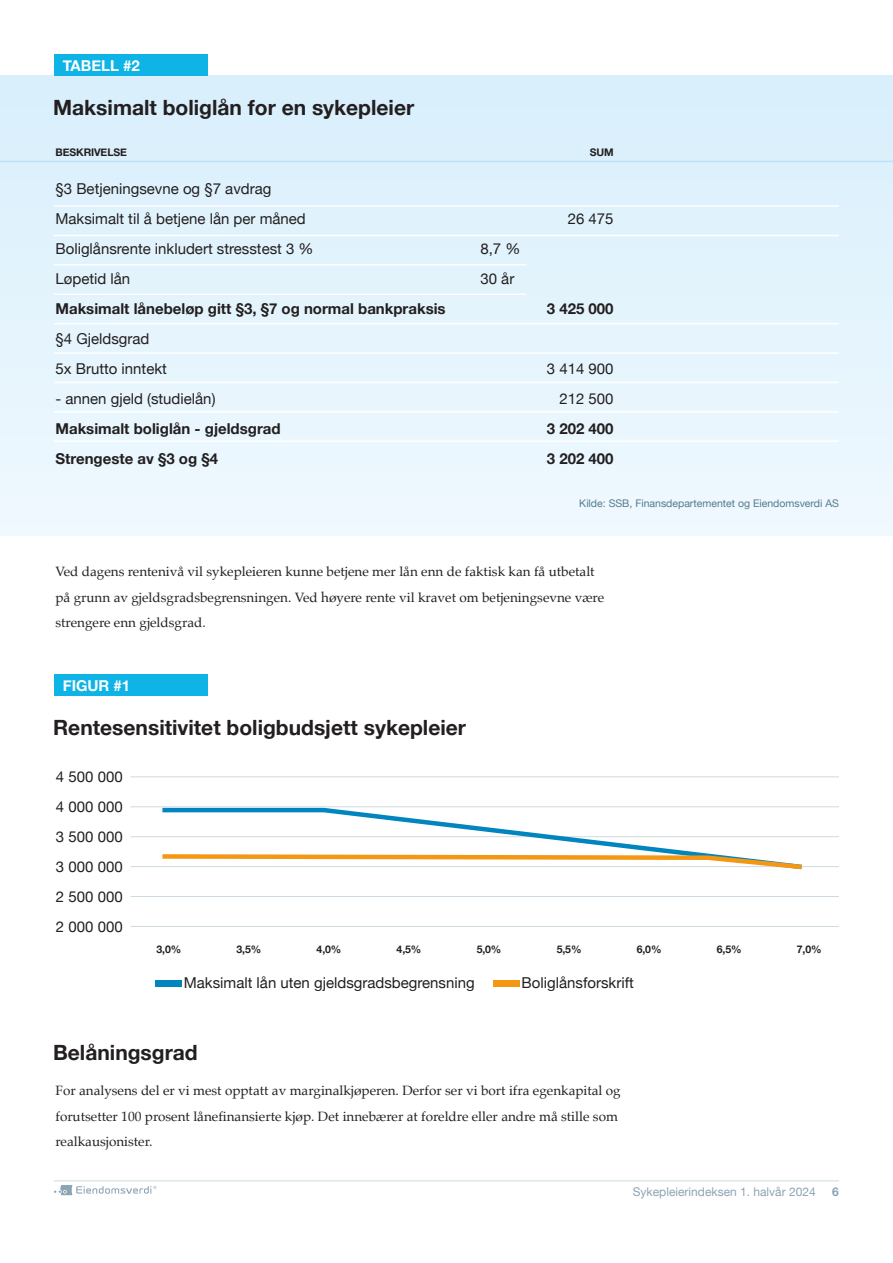
<style>
.page{position:relative;width:893px;height:1263px;background:#fff}
.page>*{position:absolute;margin:0;border:0;box-sizing:border-box;transform-origin:0 0}
.t1{font:700 21px "Helvetica Neue";color:#231f20}
.t2{font:15px "Helvetica Neue";color:#231f20}
.t3{font:700 15px "Helvetica Neue";color:#231f20}
.t4{font:700 15px "Helvetica Neue";color:#fff}
.Paragraph_1_1{font:13.5px/25.5px "Palatino";color:#231f20}
.t5{font:12px "Helvetica Neue";color:#8ca4b3}
.t6{font:700 12px "Helvetica Neue";color:#8ca4b3}
.t7{font:700 10.5px "Helvetica Neue";letter-spacing:-.01em;color:#231f20}
.t8{font:10.5px "Helvetica Neue";color:#537c90}
</style>
<div class="page">
<div style="left:0;top:75px;width:893px;height:461px;background:#e4f4fc"></div>
<div style="left:54px;top:54px;width:153px;height:21px;background:#0fb4e6"></div>
<div style="left:54px;top:674px;width:153px;height:21px;background:#0fb4e6"></div>
<hr style="left:0;top:161px;width:893px;height:1px;background:#bae3fa">
<hr style="left:54px;top:205px;width:785px;height:2px;background:#fff">
<hr style="left:54px;top:235px;width:785px;height:1px;background:#fff">
<hr style="left:54px;top:264px;width:472px;height:2px;background:#fff">
<hr style="left:54px;top:293px;width:472px;height:2px;background:#fff">
<hr style="left:54px;top:323px;width:785px;height:1px;background:#fff">
<hr style="left:54px;top:352px;width:785px;height:2px;background:#fff">
<hr style="left:54px;top:382px;width:785px;height:1px;background:#fff">
<hr style="left:54px;top:411px;width:785px;height:2px;background:#fff">
<hr style="left:54px;top:440px;width:785px;height:2px;background:#fff">
<hr style="left:131px;top:776px;width:708px;height:1px;background:#cedae1">
<hr style="left:131px;top:806px;width:708px;height:1px;background:#cedae1">
<hr style="left:131px;top:836px;width:708px;height:1px;background:#cedae1">
<hr style="left:131px;top:866px;width:708px;height:1px;background:#cedae1">
<hr style="left:131px;top:896px;width:708px;height:1px;background:#cedae1">
<hr style="left:131px;top:926px;width:708px;height:1px;background:#cedae1">
<svg style="left:158px;top:806px;width:648px;height:64px"></svg>
<div style="left:155px;top:980px;width:26px;height:7px;background:#0085be"></div>
<div style="left:493px;top:980px;width:26px;height:7px;background:#f49814"></div>
<hr style="left:54px;top:1180px;width:785px;height:1px;background:#cedae1">
<svg style="left:54px;top:1185px;width:102px;height:10px"></svg>
<p class="t4" style="left:63px;top:53px;width:78px">TABELL #2</p>
<p class="t1" style="left:53px;top:91px;width:363px">Maksimalt boliglån for en sykepleier</p>
<p class="t7" style="left:56px;top:144px;width:73px">BESKRIVELSE</p>
<p class="t7" style="left:590px;top:144px;width:25px">SUM</p>
<p class="t2" style="left:56px;top:178px;width:217px">§3 Betjeningsevne og §7 avdrag</p>
<p class="t2" style="left:56px;top:208px;width:252px">Maksimalt til å betjene lån per måned</p>
<p class="t2" style="left:56px;top:238px;width:260px">Boliglånsrente inkludert stresstest 3 %</p>
<p class="t2" style="left:56px;top:268px;width:76px">Løpetid lån</p>
<p class="t3" style="left:56px;top:297px;width:392px">Maksimalt lånebeløp gitt §3, §7 og normal bankpraksis</p>
<p class="t2" style="left:56px;top:328px;width:95px">§4 Gjeldsgrad</p>
<p class="t2" style="left:56px;top:358px;width:113px">5x Brutto inntekt</p>
<p class="t2" style="left:56px;top:388px;width:162px">- annen gjeld (studielån)</p>
<p class="t3" style="left:56px;top:417px;width:227px">Maksimalt boliglån - gjeldsgrad</p>
<p class="t3" style="left:56px;top:447px;width:164px">Strengeste av §3 og §4</p>
<p class="t2" style="left:480px;top:238px;width:42px">8,7 %</p>
<p class="t2" style="left:480px;top:268px;width:35px">30 år</p>
<p class="t2" style="left:568px;top:208px;width:47px">26 475</p>
<p class="t3" style="left:547px;top:297px;width:68px">3 425 000</p>
<p class="t2" style="left:547px;top:358px;width:68px">3 414 900</p>
<p class="t2" style="left:559px;top:388px;width:56px">212 500</p>
<p class="t3" style="left:547px;top:417px;width:68px">3 202 400</p>
<p class="t3" style="left:547px;top:447px;width:68px">3 202 400</p>
<p class="t8" style="left:579px;top:496px;width:261px">Kilde: SSB, Finansdepartementet og Eiendomsverdi AS</p>
<p class="Paragraph_1_1" style="left:56px;top:559px;width:550px">Ved dagens rentenivå vil sykepleieren kunne betjene mer lån enn de faktisk kan få utbetalt på grunn av gjeldsgradsbegrensningen. Ved høyere rente vil kravet om betjeningsevne være strengere enn gjeldsgrad.</p>
<p class="t4" style="left:63px;top:673px;width:69px">FIGUR #1</p>
<p class="t1" style="left:53px;top:711px;width:414px">Rentesensitivitet boligbudsjett sykepleier</p>
<p class="t2" style="left:56px;top:766px;width:68px">4 500 000</p>
<p class="t2" style="left:56px;top:796px;width:68px">4 000 000</p>
<p class="t2" style="left:56px;top:826px;width:68px">3 500 000</p>
<p class="t2" style="left:56px;top:856px;width:68px">3 000 000</p>
<p class="t2" style="left:56px;top:886px;width:68px">2 500 000</p>
<p class="t2" style="left:56px;top:916px;width:68px">2 000 000</p>
<p class="t7" style="left:157px;top:941px;width:26px">3,0%</p>
<p class="t7" style="left:237px;top:941px;width:26px">3,5%</p>
<p class="t7" style="left:317px;top:941px;width:26px">4,0%</p>
<p class="t7" style="left:397px;top:941px;width:26px">4,5%</p>
<p class="t7" style="left:477px;top:941px;width:26px">5,0%</p>
<p class="t7" style="left:557px;top:941px;width:26px">5,5%</p>
<p class="t7" style="left:637px;top:941px;width:26px">6,0%</p>
<p class="t7" style="left:717px;top:941px;width:26px">6,5%</p>
<p class="t7" style="left:797px;top:941px;width:26px">7,0%</p>
<p class="t2" style="left:184px;top:972px;width:292px">Maksimalt lån uten gjeldsgradsbegrensning</p>
<p class="t2" style="left:522px;top:972px;width:114px">Boliglånsforskrift</p>
<p class="t1" style="left:53px;top:1036px;width:146px">Belåningsgrad</p>
<p class="Paragraph_1_1" style="left:56px;top:1078px;width:567px">For analysens del er vi mest opptatt av marginalkjøperen. Derfor ser vi bort ifra egenkapital og forutsetter 100 prosent lånefinansierte kjøp. Det innebærer at foreldre eller andre må stille som realkausjonister.</p>
<p class="t5" style="left:633px;top:1183px;width:184px">Sykepleierindeksen 1. halvår 2024</p>
<p class="t6" style="left:832px;top:1182px;width:8px">6</p>
</div>
